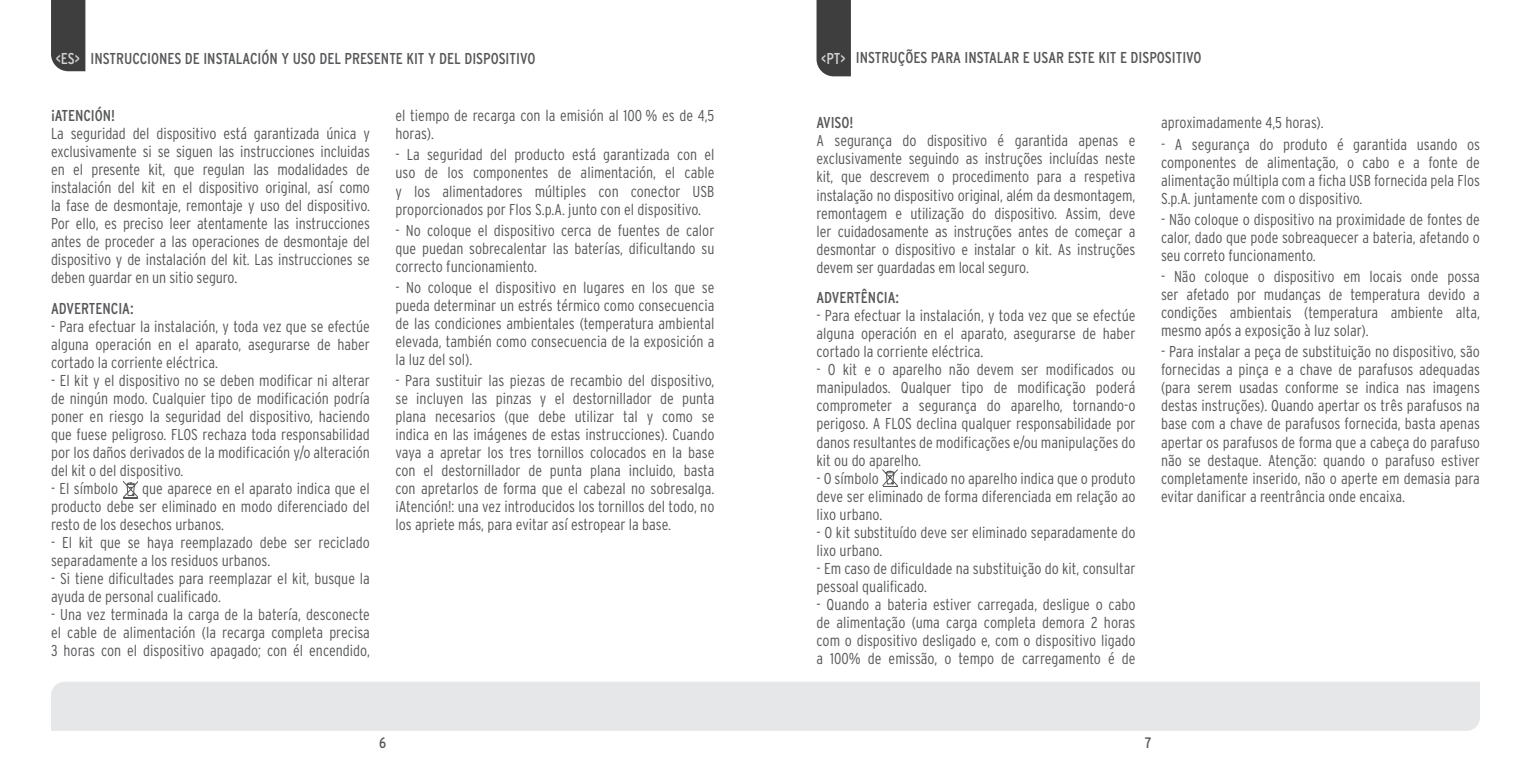
<style>
.page{position:relative;width:1531px;height:766px;background:#fff}
.page>*{position:absolute;margin:0;border:0;box-sizing:border-box;transform-origin:0 0}
.t1{font:300 condensed 15.75px/18px "Interstate";color:#57585a;text-align:justify}
.t2{font:condensed 15.75px "Interstate";color:#57585a}
.t3{font:condensed 15.08px "Interstate";color:#57585a}
.s1{color:#d1d2d4}
</style>
<div class="page">
<div style="left:51px;top:0;width:34px;height:71px;background:#3e3e3f"></div>
<svg style="left:123px;top:481px;width:15px;height:17px"></svg>
<div style="left:51px;top:682px;width:1429px;height:48px;background:#e6e7e9"></div>
<svg style="left:816px;top:0;width:35px;height:76px;background:#454546"></svg>
<svg style="left:882px;top:469px;width:15px;height:17px"></svg>
<p class="t2" style="left:56px;top:49px;width:481px"><span class="s1">&lt;ES&gt;</span> INSTRUCCIONES DE INSTALACIÓN Y USO DEL PRESENTE KIT Y DEL DISPOSITIVO</p>
<p class="t2" style="left:51px;top:107px;width:65px">¡ATENCIÓN!</p>
<p class="t1" style="left:51px;top:124px;width:320px">La seguridad del dispositivo está garantizada única y exclusivamente si se siguen las instrucciones incluidas en el presente kit, que regulan las modalidades de instalación del kit en el dispositivo original, así como la fase de desmontaje, remontaje y uso del dispositivo.<br>Por ello, es preciso leer atentamente las instrucciones antes de proceder a las operaciones de desmontaje del dispositivo y de instalación del kit. Las instrucciones se deben guardar en un sitio seguro.</p>
<p class="t2" style="left:51px;top:300px;width:84px">ADVERTENCIA:</p>
<p class="t1" style="left:51px;top:317px;width:320px">- Para efectuar la instalación, y toda vez que se efectúe alguna operación en el aparato, asegurarse de haber cortado la corriente eléctrica.</p>
<p class="t1" style="left:51px;top:371px;width:320px">- El kit y el dispositivo no se deben modificar ni alterar de ningún modo. Cualquier tipo de modificación podría poner en riesgo la seguridad del dispositivo, haciendo que fuese peligroso. FLOS rechaza toda responsabilidad por los daños derivados de la modificación y/o alteración del kit o del dispositivo.</p>
<p class="t1" style="left:51px;top:479px;width:69px">- El símbolo</p>
<p class="t1" style="left:51px;top:479px;width:320px;text-indent:91px">que aparece en el aparato indica que el producto debe ser eliminado en modo diferenciado del resto de los desechos urbanos.</p>
<p class="t1" style="left:51px;top:533px;width:320px">- El kit que se haya reemplazado debe ser reciclado separadamente a los residuos urbanos.</p>
<p class="t1" style="left:51px;top:569px;width:320px">- Si tiene dificultades para reemplazar el kit, busque la ayuda de personal cualificado.</p>
<p class="t1" style="left:51px;top:605px;width:320px">- Una vez terminada la carga de la batería, desconecte el cable de alimentación (la recarga completa precisa 3 horas con el dispositivo apagado; con él encendido,</p>
<p class="t1" style="left:395px;top:106px;width:320px">el tiempo de recarga con la emisión al 100 % es de 4,5 horas).</p>
<p class="t1" style="left:395px;top:146px;width:320px">- La seguridad del producto está garantizada con el uso de los componentes de alimentación, el cable y los alimentadores múltiples con conector USB proporcionados por Flos S.p.A. junto con el dispositivo.</p>
<p class="t1" style="left:395px;top:221px;width:320px">- No coloque el dispositivo cerca de fuentes de calor que puedan sobrecalentar las baterías, dificultando su correcto funcionamiento.</p>
<p class="t1" style="left:395px;top:278px;width:320px">- No coloque el dispositivo en lugares en los que se pueda determinar un estrés térmico como consecuencia de las condiciones ambientales (temperatura ambiental elevada, también como consecuencia de la exposición a la luz del sol).</p>
<p class="t1" style="left:395px;top:371px;width:320px">- Para sustituir las piezas de recambio del dispositivo, se incluyen las pinzas y el destornillador de punta plana necesarios (que debe utilizar tal y como se indica en las imágenes de estas instrucciones). Cuando vaya a apretar los tres tornillos colocados en la base con el destornillador de punta plana incluido, basta con apretarlos de forma que el cabezal no sobresalga. ¡Atención!: una vez introducidos los tornillos del todo, no los apriete más, para evitar así estropear la base.</p>
<p class="t2" style="left:821px;top:49px;width:382px"><span class="s1">&lt;PT&gt;</span> INSTRUÇÕES PARA INSTALAR E USAR ESTE KIT E DISPOSITIVO</p>
<p class="t2" style="left:816px;top:114px;width:38px">AVISO!</p>
<p class="t1" style="left:816px;top:132px;width:320px">A segurança do dispositivo é garantida apenas e exclusivamente seguindo as instruções incluídas neste kit, que descrevem o procedimento para a respetiva instalação no dispositivo original, além da desmontagem, remontagem e utilização do dispositivo. Assim, deve ler cuidadosamente as instruções antes de começar a desmontar o dispositivo e instalar o kit. As instruções devem ser guardadas em local seguro.</p>
<p class="t2" style="left:816px;top:289px;width:84px">ADVERTÊNCIA:</p>
<p class="t1" style="left:816px;top:306px;width:320px">- Para efectuar la instalación, y toda vez que se efectúe alguna operación en el aparato, asegurarse de haber cortado la corriente eléctrica.</p>
<p class="t1" style="left:816px;top:360px;width:320px">- O kit e o aparelho não devem ser modificados ou manipulados. Qualquer tipo de modificação poderá comprometer a segurança do aparelho, tornando-o perigoso. A FLOS declina qualquer responsabilidade por danos resultantes de modificações e/ou manipulações do kit ou do aparelho.</p>
<p class="t1" style="left:816px;top:468px;width:64px">- O símbolo</p>
<p class="t1" style="left:816px;top:468px;width:320px;text-indent:84px">indicado no aparelho indica que o produto deve ser eliminado de forma diferenciada em relação ao lixo urbano.</p>
<p class="t1" style="left:816px;top:522px;width:320px">- O kit substituído deve ser eliminado separadamente do lixo urbano.</p>
<p class="t1" style="left:816px;top:558px;width:320px">- Em caso de dificuldade na substituição do kit, consultar pessoal qualificado.</p>
<p class="t1" style="left:816px;top:594px;width:320px">- Quando a bateria estiver carregada, desligue o cabo de alimentação (uma carga completa demora 2 horas com o dispositivo desligado e, com o dispositivo ligado a 100% de emissão, o tempo de carregamento é de</p>
<p class="t1" style="left:1161px;top:114px;width:164px">aproximadamente 4,5 horas).</p>
<p class="t1" style="left:1161px;top:135px;width:320px">- A segurança do produto é garantida usando os componentes de alimentação, o cabo e a fonte de alimentação múltipla com a ficha USB fornecida pela Flos S.p.A. juntamente com o dispositivo.</p>
<p class="t1" style="left:1161px;top:210px;width:320px">- Não coloque o dispositivo na proximidade de fontes de calor, dado que pode sobreaquecer a bateria, afetando o seu correto funcionamento.</p>
<p class="t1" style="left:1161px;top:267px;width:320px">- Não coloque o dispositivo em locais onde possa ser afetado por mudanças de temperatura devido a condições ambientais (temperatura ambiente alta, mesmo após a exposição à luz solar).</p>
<p class="t1" style="left:1161px;top:342px;width:320px">- Para instalar a peça de substituição no dispositivo, são fornecidas a pinça e a chave de parafusos adequadas (para serem usadas conforme se indica nas imagens destas instruções). Quando apertar os três parafusos na base com a chave de parafusos fornecida, basta apenas apertar os parafusos de forma que a cabeça do parafuso não se destaque. Atenção: quando o parafuso estiver completamente inserido, não o aperte em demasia para evitar danificar a reentrância onde encaixa.</p>
<p class="t3" style="left:379px;top:734px;width:9px">6</p>
<p class="t3" style="left:1145px;top:734px;width:8px">7</p>
</div>
